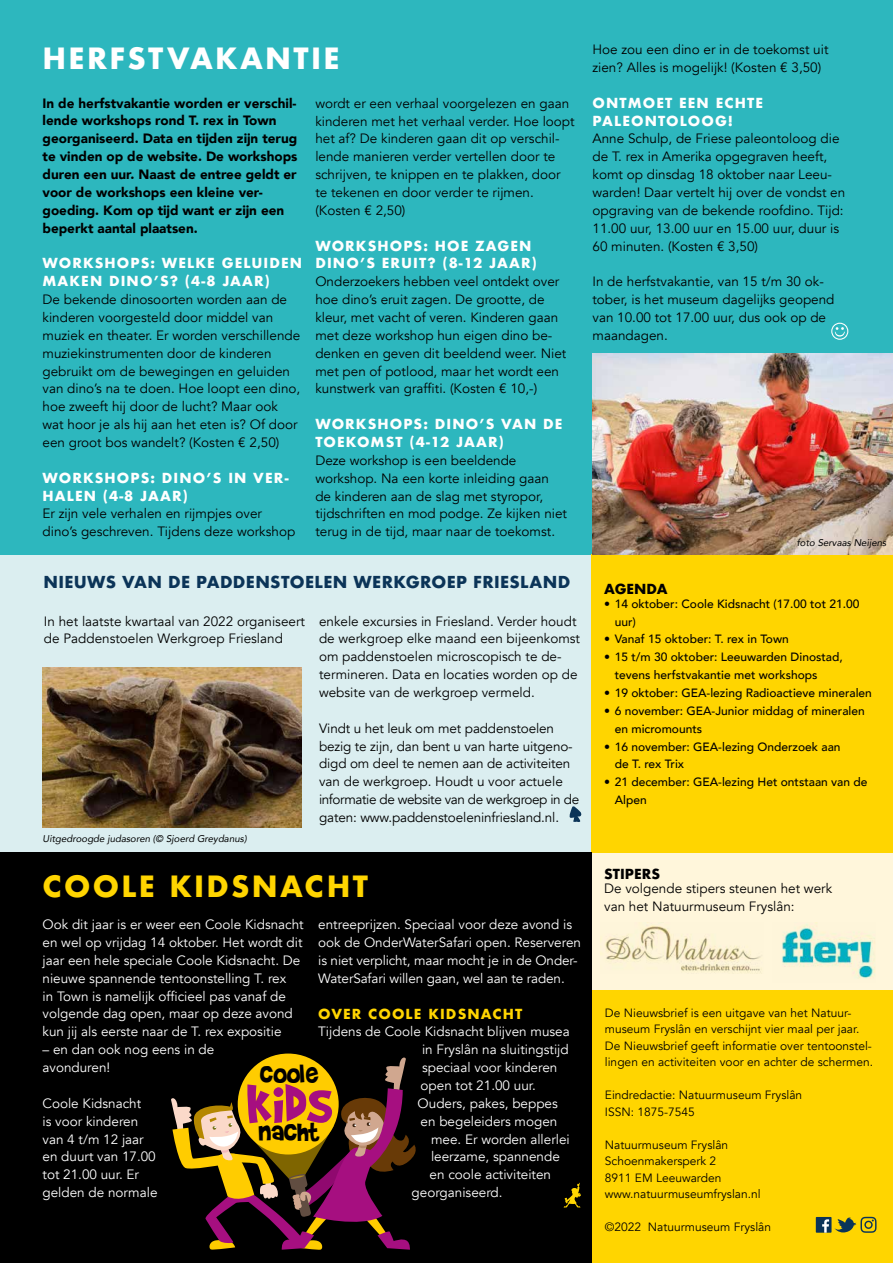
<style>
.page{position:relative;width:893px;height:1263px;background:#fff}
.page>*{position:absolute;margin:0;border:0;box-sizing:border-box;transform-origin:0 0}
.t1{font:61.8px "Brady Bunch Remastered";color:#a60f80}
.t2{font:29.4px "Brady Bunch Remastered";color:#000}
.t3{font:700 28.5px "Futura";letter-spacing:.08em;color:#fff}
.t4{font:700 28.5px "Futura";letter-spacing:.08em;color:#ffd500}
.t5{font:700 16.05px "Futura";letter-spacing:.02em;color:#0b3458}
.t6{font:13.5px/17.9px "Avenir";color:#000}
.t7{font:13.5px/17.9px "Avenir";color:#fff}
.t8{font:900 13.5px/17.9px "Avenir";color:#000}
.t9{font:700 13.5px/17.9px "Futura";letter-spacing:.08em;color:#fff}
.t10{font:700 13.5px "Futura";letter-spacing:.08em;color:#ffd500}
.t11{font:700 13.5px "Futura";color:#000}
.t12{font:500 12px/17.9px "Avenir";color:#000}
.t13{font:12px/16.5px "Avenir";color:#000}
.t14{font:italic 9.75px "Avenir";color:#000}
</style>
<div class="page">
<div style="left:0;top:554px;width:893px;height:299px;background:#dbeef0"></div>
<div style="left:0;top:0;width:893px;height:554px;background:#2db7be"></div>
<svg style="left:831px;top:323px;width:17px;height:17px"></svg>
<div style="left:591px;top:756px;width:302px;height:243px;background:#fff6db"></div>
<div style="left:591px;top:554px;width:302px;height:299px;background:#ffd500"></div>
<div style="left:591px;top:991px;width:302px;height:272px;background:#ffd500"></div>
<img style="left:605px;top:925px;width:157px;height:48px">
<img style="left:782px;top:922px;width:93px;height:57px">
<div style="left:816px;top:1217px;width:15px;height:16px;background:#0b3458"></div>
<svg style="left:822px;top:1217px;width:54px;height:16px"></svg>
<img style="left:592px;top:354px;width:301px;height:200px">
<svg style="left:569px;top:806px;width:13px;height:16px"></svg>
<img style="left:43px;top:668px;width:259px;height:159px">
<div style="left:0;top:853px;width:591px;height:410px;background:#000"></div>
<svg style="left:564px;top:1183px;width:17px;height:24px"></svg>
<svg style="left:171px;top:1056px;width:245px;height:194px"></svg>
<h3 class="t3" style="left:43px;top:38px;width:299px">HERFSTVAKANTIE</h3>
<p class="t8" style="left:43px;top:94px;width:256px">In de herfstvakantie worden er verschil&shy;lende workshops rond T. rex in Town georganiseerd. Data en tijden zijn terug te vinden op de website. De workshops duren een uur. Naast de entree geldt er voor de workshops een kleine ver&shy;goeding. Kom op tijd want er zijn een beperkt aantal plaatsen.</p>
<p class="t9" style="left:43px;top:254px;width:261px">WORKSHOPS: WELKE GELUIDEN<br>MAKEN DINO’S? (4-8 JAAR)</p>
<p class="t6" style="left:43px;top:291px;width:259px">De bekende dinosoorten worden aan de kinderen voorgesteld door middel van muziek en theater. Er worden verschillende muziekinstrumenten door de kinderen gebruikt om de bewegingen en geluiden van dino’s na te doen. Hoe loopt een dino, hoe zweeft hij door de lucht? Maar ook wat hoor je als hij aan het eten is? Of door een groot bos wandelt? (Kosten € 2,50)</p>
<p class="t9" style="left:43px;top:469px;width:247px">WORKSHOPS: DINO’S IN VER-<br>HALEN (4-8 JAAR)</p>
<p class="t6" style="left:43px;top:505px;width:254px">Er zijn vele verhalen en rijmpjes over dino’s geschreven. Tijdens deze workshop</p>
<p class="t6" style="left:315px;top:94px;width:261px">wordt er een verhaal voorgelezen en gaan kinderen met het verhaal verder. Hoe loopt het af? De kinderen gaan dit op verschil&shy;lende manieren verder vertellen door te schrijven, te knippen en te plakken, door te tekenen en door verder te rijmen. (Kosten € 2,50)</p>
<p class="t9" style="left:315px;top:236px;width:223px">WORKSHOPS: HOE ZAGEN<br>DINO’S ERUIT? (8-12 JAAR)</p>
<p class="t6" style="left:315px;top:273px;width:253px">Onderzoekers hebben veel ontdekt over hoe dino’s eruit zagen. De grootte, de kleur, met vacht of veren. Kinderen gaan met deze workshop hun eigen dino be&shy;denken en geven dit beeldend weer. Niet met pen of potlood, maar het wordt een kunstwerk van graffiti. (Kosten € 10,-)</p>
<p class="t9" style="left:315px;top:415px;width:249px">WORKSHOPS: DINO’S VAN DE<br>TOEKOMST (4-12 JAAR)</p>
<p class="t6" style="left:315px;top:452px;width:253px">Deze workshop is een beeldende workshop. Na een korte inleiding gaan de kinderen aan de slag met styropor, tijdschriften en mod podge. Ze kijken niet terug in de tijd, maar naar de toekomst.</p>
<p class="t5" style="left:43px;top:570px;width:528px">NIEUWS VAN DE PADDENSTOELEN WERKGROEP FRIESLAND</p>
<p class="t6" style="left:44px;top:612px;width:263px">In het laatste kwartaal van 2022 organiseert de Paddenstoelen Werkgroep Friesland</p>
<p class="t6" style="left:319px;top:612px;width:263px">enkele excursies in Friesland. Verder houdt de werkgroep elke maand een bijeenkomst om paddenstoelen microscopisch te de&shy;termineren. Data en locaties worden op de website van de werkgroep vermeld.</p>
<p class="t6" style="left:319px;top:719px;width:262px">Vindt u het leuk om met paddenstoelen bezig te zijn, dan bent u van harte uitgeno&shy;digd om deel te nemen aan de activiteiten van de werkgroep. Houdt u voor actuele informatie de website van de werkgroep in de gaten: www.paddenstoeleninfriesland.nl.</p>
<p class="t14" style="left:43px;top:833px;width:206px">Uitgedroogde judasoren (© Sjoerd Greydanus)</p>
<h3 class="t4" style="left:43px;top:865px;width:327px">COOLE KIDSNACHT</h3>
<p class="t7" style="left:43px;top:916px;width:263px">Ook dit jaar is er weer een Coole Kidsnacht en wel op vrijdag 14 oktober. Het wordt dit jaar een hele speciale Coole Kidsnacht. De nieuwe spannende tentoonstelling T. rex<br>in Town is namelijk officieel pas vanaf de volgende dag open, maar op deze avond kun jij als eerste naar de T. rex expositie</p>
<p class="t7" style="left:43px;top:1041px;width:173px">– en dan ook nog eens in de avonduren!</p>
<p class="t7" style="left:43px;top:1094px;width:117px">Coole Kidsnacht<br>is voor kinderen van 4 t/m 12 jaar en duurt van 17.00 tot 21.00 uur. Er gelden de normale</p>
<p class="t7" style="left:318px;top:916px;width:264px">entreeprijzen. Speciaal voor deze avond is ook de OnderWaterSafari open. Reserveren is niet verplicht, maar mocht je in de Onder-WaterSafari willen gaan, wel aan te raden.</p>
<p class="t10" style="left:318px;top:1004px;width:206px">OVER COOLE KIDSNACHT</p>
<p class="t7" style="left:318px;top:1023px;width:253px">Tijdens de Coole Kidsnacht blijven musea</p>
<p class="t7" style="left:422px;top:1041px;width:148px">in Fryslân na sluitingstijd</p>
<p class="t7" style="left:422px;top:1059px;width:137px">speciaal voor kinderen</p>
<p class="t7" style="left:421px;top:1077px;width:117px">open tot 21.00 uur.</p>
<p class="t7" style="left:418px;top:1094px;width:142px">Ouders, pakes, beppes</p>
<p class="t7" style="left:421px;top:1112px;width:138px">en begeleiders mogen</p>
<p class="t7" style="left:431px;top:1130px;width:140px">mee. Er worden allerlei</p>
<p class="t7" style="left:431px;top:1148px;width:130px">leerzame, spannende</p>
<p class="t7" style="left:430px;top:1166px;width:123px">en coole activiteiten</p>
<p class="t7" style="left:412px;top:1184px;width:93px">georganiseerd.</p>
<h2 class="t2" style="left:260px;top:1058px;width:60px">coole</h2>
<h1 class="t1" style="left:247px;top:1072px;width:87px">kids</h1>
<h2 class="t2" style="left:259px;top:1117px;width:63px">nacht</h2>
<p class="t6" style="left:592px;top:41px;width:238px">Hoe zou een dino er in de toekomst uit zien? Alles is mogelijk! (Kosten € 3,50)</p>
<p class="t9" style="left:592px;top:94px;width:172px">ONTMOET EEN ECHTE<br>PALEONTOLOOG!</p>
<p class="t6" style="left:592px;top:130px;width:254px">Anne Schulp, de Friese paleontoloog die de T. rex in Amerika opgegraven heeft, komt op dinsdag 18 oktober naar Leeu&shy;warden! Daar vertelt hij over de vondst en opgraving van de bekende roofdino. Tijd:<br>11.00 uur, 13.00 uur en 15.00 uur, duur is 60 minuten. (Kosten € 3,50)</p>
<p class="t6" style="left:592px;top:273px;width:244px">In de herfstvakantie, van 15 t/m 30 ok&shy;tober, is het museum dagelijks geopend van 10.00 tot 17.00 uur, dus ook op de maandagen.</p>
<p class="t14" style="left:797px;top:537px;width:91px">foto Servaas Neijens</p>
<p class="t11" style="left:604px;top:579px;width:65px">AGENDA</p>
<p class="t12" style="left:615px;top:594px;width:246px;text-indent:-11px">• 14 oktober: Coole Kidsnacht (17.00 tot 21.00 uur)</p>
<p class="t12" style="left:604px;top:630px;width:186px">• Vanaf 15 oktober: T. rex in Town</p>
<p class="t12" style="left:615px;top:647px;width:229px;text-indent:-11px">• 15 t/m 30 oktober: Leeuwarden Dinostad, tevens herfstvakantie met workshops</p>
<p class="t12" style="left:604px;top:683px;width:269px">• 19 oktober: GEA-lezing Radioactieve mineralen</p>
<p class="t12" style="left:615px;top:701px;width:251px;text-indent:-11px">• 6 november: GEA-Junior middag of mineralen en micromounts</p>
<p class="t12" style="left:615px;top:737px;width:227px;text-indent:-11px">• 16 november: GEA-lezing Onderzoek aan de T. rex Trix</p>
<p class="t12" style="left:615px;top:772px;width:254px;text-indent:-11px">• 21 december: GEA-lezing Het ontstaan van de<br>Alpen</p>
<p class="t11" style="left:604px;top:864px;width:57px">STIPERS</p>
<p class="t6" style="left:604px;top:880px;width:230px">De volgende stipers steunen het werk van het Natuurmuseum Fryslân:</p>
<p class="t13" style="left:605px;top:1005px;width:270px">De Nieuwsbrief is een uitgave van het Natuur&shy;museum Fryslân en verschijnt vier maal per jaar.<br>De Nieuwsbrief geeft informatie over tentoonstel&shy;lingen en activiteiten voor en achter de schermen.</p>
<p class="t13" style="left:605px;top:1087px;width:199px">Eindredactie: Natuurmuseum Fryslân<br>ISSN: 1875-7545</p>
<p class="t13" style="left:605px;top:1137px;width:157px">Natuurmuseum Fryslân<br>Schoenmakersperk 2<br>8911 EM Leeuwarden www.natuurmuseumfryslan.nl</p>
<p class="t13" style="left:605px;top:1219px;width:168px">©2022 Natuurmuseum Fryslân</p>
</div>
